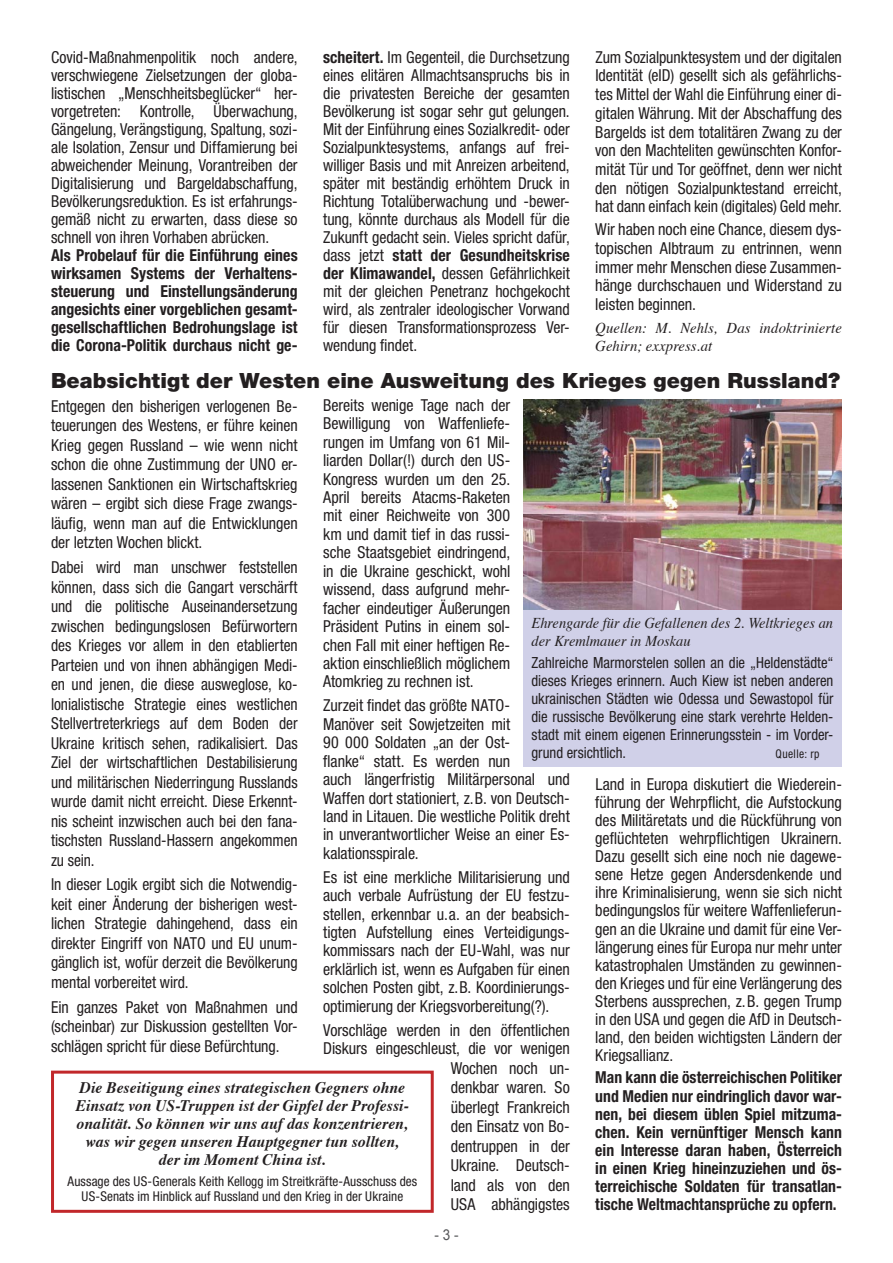
<style>
.page{position:relative;width:893px;height:1263px;background:#fff}
.page>*{position:absolute;margin:0;border:0;box-sizing:border-box;transform-origin:0 0}
.t1{font:900 21px "Helvetica Neue LT Std";letter-spacing:.005em;color:#231f20}
.t2{font:condensed 16.5px/18.5px "Helvetica Neue LT Std";letter-spacing:-.005em;color:#231f20;text-align:justify}
.t3{font:condensed 16.5px/18px "Helvetica Neue LT Std";letter-spacing:-.005em;color:#231f20;text-align:justify;scale:.96 1}
.t4{font:condensed 16.5px/19.5px "Helvetica Neue LT Std";letter-spacing:-.005em;color:#231f20;text-align:justify;scale:.94 1}
.t5{font:700 condensed 16.5px/18.1px "Helvetica Neue LT Std";color:#231f20;text-align:justify;scale:.95 1}
.t6{font:condensed 16.5px/19.5px "Helvetica Neue LT Std";letter-spacing:-.005em;color:#231f20;text-align:justify;scale:.95 1}
.t7{font:700 condensed 16.5px/18px "Helvetica Neue LT Std";color:#231f20;text-align:justify;scale:.96 1}
.t8{font:italic 700 16.2px/18px "Times";letter-spacing:.005em;color:#231f20;text-align:center}
.t9{font:condensed 15.3px/18px "Helvetica Neue LT Std";letter-spacing:-.005em;color:#231f20;text-align:justify;scale:.96 1}
.t10{font:italic 15px/17.2px "Times";color:#231f20;scale:.96 1}
.t11{font:italic 15px/18px "Times";color:#231f20}
.t12{font:15px "Arial";color:#57585a;scale:.9 1}
.t13{font:condensed 13.5px/15px "Helvetica Neue LT Std";letter-spacing:.005em;color:#231f20;text-align:center}
.t14{font:condensed 12px "Helvetica Neue LT Std";letter-spacing:.035em;color:#231f20;scale:.96 1}
.s1{font-weight:700}
</style>
<div class="page">
<img style="left:523px;top:400px;width:319px;height:210px">
<div style="left:523px;top:610px;width:319px;height:156px;background:#d0d0e8"></div>
<div style="left:51px;top:1070px;width:383px;height:143px;border:3px solid #c1272a"></div>
<p class="t3" style="left:51px;top:48px;width:258px">Covid-Maßnahmenpolitik noch andere, verschwiegene Zielsetzungen der globa&shy;listischen „Menschheitsbeglücker“ her&shy;vorgetreten: Kontrolle, Überwachung, Gängelung, Verängstigung, Spaltung, sozi&shy;ale Isolation, Zensur und Diffamierung bei abweichender Meinung, Vorantreiben der Digitalisierung und Bargeldabschaffung, Bevölkerungsreduktion. Es ist erfahrungs&shy;gemäß nicht zu erwarten, dass diese so schnell von ihren Vorhaben abrücken.</p>
<p class="t7" style="left:51px;top:246px;width:258px">Als Probelauf für die Einführung eines wirksamen Systems der Verhaltens&shy;steuerung und Einstellungsänderung angesichts einer vorgeblichen gesamt&shy;gesellschaftlichen Bedrohungslage ist die Corona-Politik durchaus nicht ge-</p>
<p class="t3" style="left:323px;top:48px;width:258px"><span class="s1">scheitert.</span> Im Gegenteil, die Durchsetzung eines elitären Allmachtsanspruchs bis in die privatesten Bereiche der gesamten Bevölkerung ist sogar sehr gut gelungen.<br>Mit der Einführung eines Sozialkredit- oder Sozialpunktesystems, anfangs auf frei&shy;williger Basis und mit Anreizen arbeitend, später mit beständig erhöhtem Druck in Richtung Totalüberwachung und -bewer&shy;tung, könnte durchaus als Modell für die Zukunft gedacht sein. Vieles spricht dafür, dass jetzt <span class="s1">statt der Gesundheitskrise der Klimawandel,</span> dessen Gefährlichkeit mit der gleichen Penetranz hochgekocht wird, als zentraler ideologischer Vorwand für diesen Transformationsprozess Ver&shy;wendung findet.</p>
<p class="t3" style="left:595px;top:47px;width:258px;line-height:18.8px">Zum Sozialpunktesystem und der digitalen Identität (eID) gesellt sich als gefährlichs&shy;tes Mittel der Wahl die Einführung einer di&shy;gitalen Währung. Mit der Abschaffung des Bargelds ist dem totalitären Zwang zu der von den Machteliten gewünschten Konfor&shy;mität Tür und Tor geöffnet, denn wer nicht den nötigen Sozialpunktestand erreicht, hat dann einfach kein (digitales) Geld mehr.</p>
<p class="t2" style="left:595px;top:220px;width:248px">Wir haben noch eine Chance, diesem dys&shy;topischen Albtraum zu entrinnen, wenn immer mehr Menschen diese Zusammen&shy;hänge durchschauen und Widerstand zu leisten beginnen.</p>
<p class="t11" style="left:595px;top:320px;width:248px">Quellen: M. Nehls, Das indoktrinierte<br>Gehirn; exxpress.at</p>
<p class="t1" style="left:51px;top:368px;width:791px">Beabsichtigt der Westen eine Ausweitung des Krieges gegen Russland?</p>
<p class="t3" style="left:51px;top:396px;width:258px;line-height:19.5px">Entgegen den bisherigen verlogenen Be&shy;teuerungen des Westens, er führe keinen Krieg gegen Russland – wie wenn nicht schon die ohne Zustimmung der UNO er&shy;lassenen Sanktionen ein Wirtschaftskrieg wären – ergibt sich diese Frage zwangs&shy;läufig, wenn man auf die Entwicklungen der letzten Wochen blickt.</p>
<p class="t4" style="left:51px;top:557px;width:264px">Dabei wird man unschwer feststellen können, dass sich die Gangart verschärft und die politische Auseinandersetzung zwischen bedingungslosen Befürwortern des Krieges vor allem in den etablierten Parteien und von ihnen abhängigen Medi&shy;en und jenen, die diese ausweglose, ko&shy;lonialistische Strategie eines westlichen Stellvertreterkriegs auf dem Boden der Ukraine kritisch sehen, radikalisiert. Das Ziel der wirtschaftlichen Destabilisierung und militärischen Niederringung Russlands wurde damit nicht erreicht. Diese Erkennt&shy;nis scheint inzwischen auch bei den fana&shy;tischsten Russland-Hassern angekommen zu sein.</p>
<p class="t6" style="left:51px;top:875px;width:261px">In dieser Logik ergibt sich die Notwendig&shy;keit einer Änderung der bisherigen west&shy;lichen Strategie dahingehend, dass ein direkter Eingriff von NATO und EU unum&shy;gänglich ist, wofür derzeit die Bevölkerung mental vorbereitet wird.</p>
<p class="t3" style="left:51px;top:997px;width:258px;line-height:19.5px">Ein ganzes Paket von Maßnahmen und (scheinbar) zur Diskussion gestellten Vor&shy;schlägen spricht für diese Befürchtung.</p>
<p class="t2" style="left:323px;top:395px;width:189px">Bereits wenige Tage nach der Bewilligung von Waffenliefe&shy;rungen im Umfang von 61 Mil&shy;liarden Dollar(!) durch den US-Kongress wurden um den 25.<br>April bereits Atacms-Raketen mit einer Reichweite von 300 km und damit tief in das russi&shy;sche Staatsgebiet eindringend, in die Ukraine geschickt, wohl wissend, dass aufgrund mehr&shy;facher eindeutiger Äußerungen Präsident Putins in einem sol&shy;chen Fall mit einer heftigen Re&shy;aktion einschließlich möglichem Atomkrieg zu rechnen ist.</p>
<p class="t2" style="left:323px;top:696px;width:248px;text-align:left">Zurzeit findet das größte NATO-<br>Manöver seit Sowjetzeiten mit<br>90 000 Soldaten „an der Ost-<br>flanke“ statt. Es werden nun<br>auch längerfristig Militärpersonal und Waffen dort stationiert, z.B. von Deutsch&shy;land in Litauen. Die westliche Politik dreht in unverantwortlicher Weise an einer Es&shy;kalationsspirale.</p>
<p class="t2" style="left:323px;top:867px;width:248px">Es ist eine merkliche Militarisierung und auch verbale Aufrüstung der EU festzu&shy;stellen, erkennbar u.a. an der beabsich&shy;tigten Aufstellung eines Verteidigungs&shy;kommissars nach der EU-Wahl, was nur erklärlich ist, wenn es Aufgaben für einen solchen Posten gibt, z.B. Koordinierungs&shy;optimierung der Kriegsvorbereitung(?).</p>
<p class="t2" style="left:323px;top:1020px;width:248px;line-height:19.4px;text-align:right">Vorschläge werden in den öffentlichen<br>Diskurs eingeschleust, die vor wenigen<br>Wochen noch un-<br>denkbar waren. So<br>überlegt Frankreich<br>den Einsatz von Bo-<br>dentruppen in der<br>Ukraine. Deutsch-<br>land als von den<br>USA abhängigstes</p>
<p class="t10" style="left:531px;top:615px;width:316px">Ehrengarde für die Gefallenen des 2. Weltkrieges an der Kremlmauer in Moskau</p>
<p class="t9" style="left:531px;top:653px;width:316px">Zahlreiche Marmorstelen sollen an die „Heldenstädte“ dieses Krieges erinnern. Auch Kiew ist neben anderen ukrainischen Städten wie Odessa und Sewastopol für die russische Bevölkerung eine stark verehrte Helden&shy;stadt mit einem eigenen Erinnerungsstein - im Vorder&shy;grund ersichtlich.</p>
<p class="t14" style="left:776px;top:747px;width:47px">Quelle: rp</p>
<p class="t2" style="left:595px;top:775px;width:248px;line-height:18px">Land in Europa diskutiert die Wiederein&shy;führung der Wehrpflicht, die Aufstockung des Militäretats und die Rückführung von geflüchteten wehrpflichtigen Ukrainern.<br>Dazu gesellt sich eine noch nie dagewe&shy;sene Hetze gegen Andersdenkende und ihre Kriminalisierung, wenn sie sich nicht bedingungslos für weitere Waffenlieferun&shy;gen an die Ukraine und damit für eine Ver&shy;längerung eines für Europa nur mehr unter katastrophalen Umständen zu gewinnen&shy;den Krieges und für eine Verlängerung des Sterbens aussprechen, z.B. gegen Trump in den USA und gegen die AfD in Deutsch&shy;land, den beiden wichtigsten Ländern der Kriegsallianz.</p>
<p class="t5" style="left:595px;top:1068px;width:261px">Man kann die österreichischen Politiker und Medien nur eindringlich davor war&shy;nen, bei diesem üblen Spiel mitzuma&shy;chen. Kein vernünftiger Mensch kann ein Interesse daran haben, Österreich in einen Krieg hineinzuziehen und ös&shy;terreichische Soldaten für transatlan&shy;tische Weltmachtansprüche zu opfern.</p>
<p class="t8" style="left:76px;top:1079px;width:335px">Die Beseitigung eines strategischen Gegners ohne Einsatz von US-Truppen ist der Gipfel der Professi&shy;onalität. So können wir uns auf das konzentrieren, was wir gegen unseren Hauptgegner tun sollten, der im Moment China ist.</p>
<p class="t13" style="left:68px;top:1174px;width:351px">Aussage des US-Generals Keith Kellogg im Streitkräfte-Ausschuss des<br>US-Senats im Hinblick auf Russland und den Krieg in der Ukraine</p>
<p class="t12" style="left:434px;top:1225px;width:28px">- 3 -</p>
</div>
